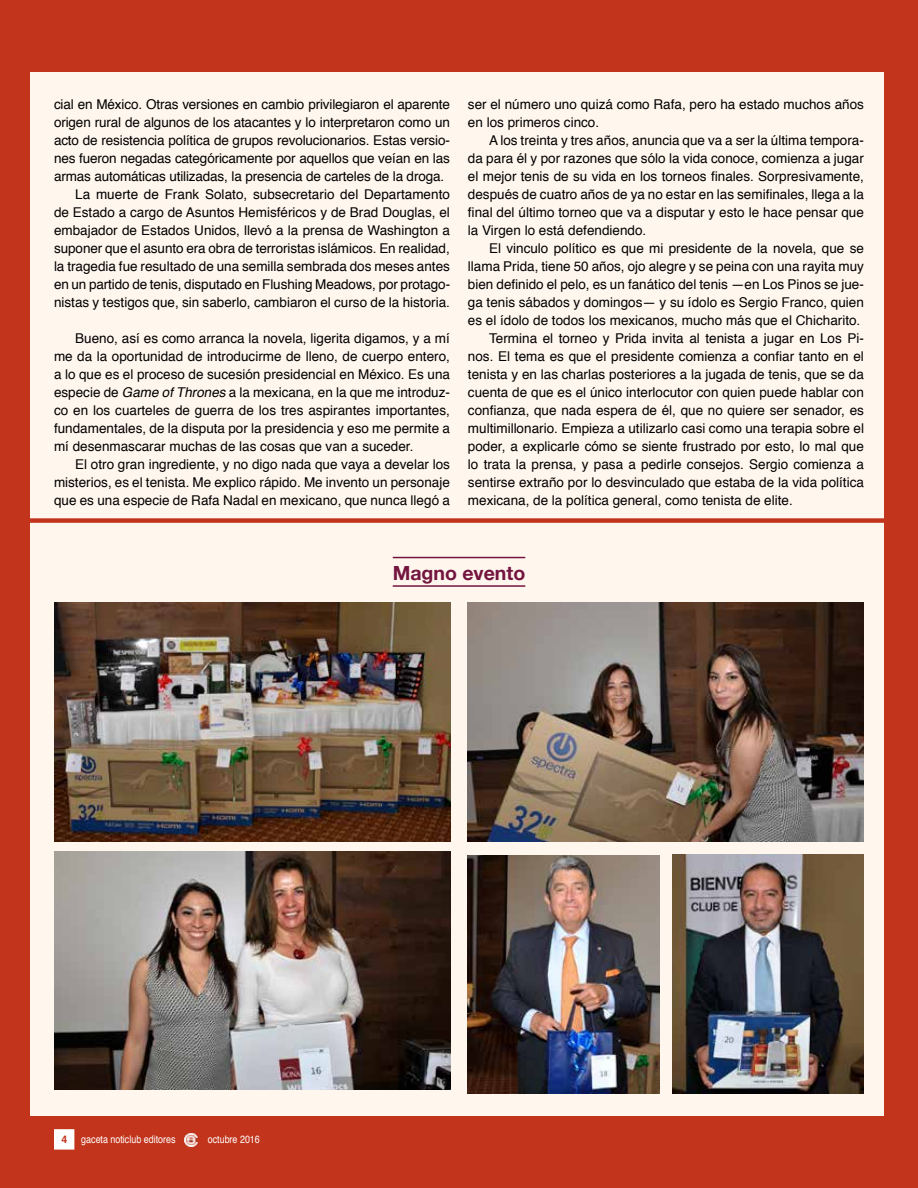
<style>
.page{position:relative;width:918px;height:1188px;background:#c2341b}
.page>*{position:absolute;margin:0;border:0;box-sizing:border-box;transform-origin:0 0}
.t1{font:700 19.5px "Helvetica Neue";color:#74153f}
.t2{font:13.5px/18px "Helvetica";color:#000;text-align:justify}
.t3{font:10.5px "Helvetica";color:#fff;scale:.85 1}
.t4{font:700 10.5px "Helvetica";color:#c2341b}
.s1{font-style:italic}
</style>
<div class="page">
<div style="left:30px;top:72px;width:854px;height:1044px;background:#fff7ee"></div>
<div style="left:54px;top:1129px;width:20px;height:21px;background:#fff;border:2px solid #fff"></div>
<img style="left:468px;top:603px;width:396px;height:238px">
<img style="left:468px;top:855px;width:191px;height:238px">
<img style="left:54px;top:851px;width:396px;height:238px">
<img style="left:54px;top:603px;width:396px;height:238px">
<img style="left:673px;top:855px;width:191px;height:238px">
<div style="left:23px;top:518px;width:895px;height:5px;background:#c2341b"></div>
<hr style="left:393px;top:585px;width:132px;height:2px;background:#74153f">
<hr style="left:393px;top:557px;width:132px;height:1px;background:#74153f">
<svg style="left:185px;top:1133px;width:17px;height:14px"></svg>
<p class="t2" style="left:54px;top:96px;width:397px">cial en México. Otras versiones en cambio privilegiaron el aparente</p>
<p class="t2" style="left:54px;top:114px;width:397px">origen rural de algunos de los atacantes y lo interpretaron como un</p>
<p class="t2" style="left:54px;top:132px;width:397px">acto de resistencia política de grupos revolucionarios. Estas versio-</p>
<p class="t2" style="left:54px;top:150px;width:397px">nes fueron negadas categóricamente por aquellos que veían en las</p>
<p class="t2" style="left:54px;top:168px;width:392px">armas automáticas utilizadas, la presencia de carteles de la droga.</p>
<p class="t2" style="left:75px;top:186px;width:376px">La muerte de Frank Solato, subsecretario del Departamento</p>
<p class="t2" style="left:54px;top:204px;width:397px">de Estado a cargo de Asuntos Hemisféricos y de Brad Douglas, el</p>
<p class="t2" style="left:54px;top:222px;width:397px">embajador de Estados Unidos, llevó a la prensa de Washington a</p>
<p class="t2" style="left:54px;top:240px;width:397px">suponer que el asunto era obra de terroristas islámicos. En realidad,</p>
<p class="t2" style="left:54px;top:258px;width:398px">la tragedia fue resultado de una semilla sembrada dos meses antes</p>
<p class="t2" style="left:54px;top:276px;width:398px">en un partido de tenis, disputado en Flushing Meadows, por protago-</p>
<p class="t2" style="left:54px;top:294px;width:397px">nistas y testigos que, sin saberlo, cambiaron el curso de la historia.</p>
<p class="t2" style="left:54px;top:330px;width:398px;text-indent:21px">Bueno, así es como arranca la novela, ligerita digamos, y a mí me da la oportunidad de introducirme de lleno, de cuerpo entero, a lo que es el proceso de sucesión presidencial en México. Es una especie de <span class="s1">Game ofThrones</span>a la mexicana, en la que me introduz&shy;co en los cuarteles de guerra de los tres aspirantes importantes, fundamentales, de la disputa por la presidencia y eso me permite a mí desenmascarar muchas de las cosas que van a suceder.</p>
<p class="t2" style="left:54px;top:456px;width:397px;text-indent:21px">El otro gran ingrediente, y no digo nada que vaya a develar los misterios, es el tenista. Me explico rápido. Me invento un personaje que es una especie de Rafa Nadal en mexicano, que nunca llegó a</p>
<p class="t2" style="left:468px;top:96px;width:398px">ser el número uno quizá como Rafa, pero ha estado muchos años en los primeros cinco.</p>
<p class="t2" style="left:468px;top:132px;width:398px;text-indent:21px">A los treinta y tres años, anuncia que va a ser la última tempora&shy;da para él y por razones que sólo la vida conoce, comienza a jugar el mejor tenis de su vida en los torneos finales. Sorpresivamente, después de cuatro años de ya no estar en las semifinales, llega a la final del último torneo que va a disputar y esto le hace pensar que la Virgen lo está defendiendo.</p>
<p class="t2" style="left:489px;top:240px;width:376px">El vinculo político es que mi presidente de la novela, que se</p>
<p class="t2" style="left:468px;top:258px;width:398px">llama Prida, tiene 50 años, ojo alegre y se peina con una rayita muy</p>
<p class="t2" style="left:468px;top:276px;width:398px">bien definido el pelo, es un fanático del tenis —en Los Pinos se jue-</p>
<p class="t2" style="left:468px;top:294px;width:398px">ga tenis sábados y domingos— y su ídolo es Sergio Franco, quien</p>
<p class="t2" style="left:468px;top:312px;width:394px">es el ídolo de todos los mexicanos, mucho más que el Chicharito.</p>
<p class="t2" style="left:489px;top:330px;width:376px">Termina el torneo y Prida invita al tenista a jugar en Los Pi-</p>
<p class="t2" style="left:468px;top:348px;width:398px">nos. El tema es que el presidente comienza a confiar tanto en el</p>
<p class="t2" style="left:468px;top:366px;width:398px">tenista y en las charlas posteriores a la jugada de tenis, que se da</p>
<p class="t2" style="left:468px;top:384px;width:398px">cuenta de que es el único interlocutor con quien puede hablar con</p>
<p class="t2" style="left:468px;top:402px;width:398px">confianza, que nada espera de él, que no quiere ser senador, es</p>
<p class="t2" style="left:468px;top:420px;width:398px">multimillonario. Empieza a utilizarlo casi como una terapia sobre el</p>
<p class="t2" style="left:468px;top:438px;width:398px">poder, a explicarle cómo se siente frustrado por esto, lo mal que</p>
<p class="t2" style="left:468px;top:456px;width:398px">lo trata la prensa, y pasa a pedirle consejos. Sergio comienza a</p>
<p class="t2" style="left:468px;top:474px;width:398px">sentirse extraño por lo desvinculado que estaba de la vida política</p>
<p class="t2" style="left:468px;top:492px;width:326px">mexicana, de la política general, como tenista de elite.</p>
<h1 class="t1" style="left:393px;top:558px;width:134px">Magno evento</h1>
<p class="t4" style="left:61px;top:1130px;width:7px">4</p>
<p class="t3" style="left:210px;top:1131px;width:35px">febre o</p>
<p class="t3" style="left:256px;top:1131px;width:7px">5</p>
<p class="t3" style="left:81px;top:1132px;width:112px">gaceta noticlub editores</p>
<p class="t3" style="left:208px;top:1132px;width:63px">octubre 2016</p>
</div>
